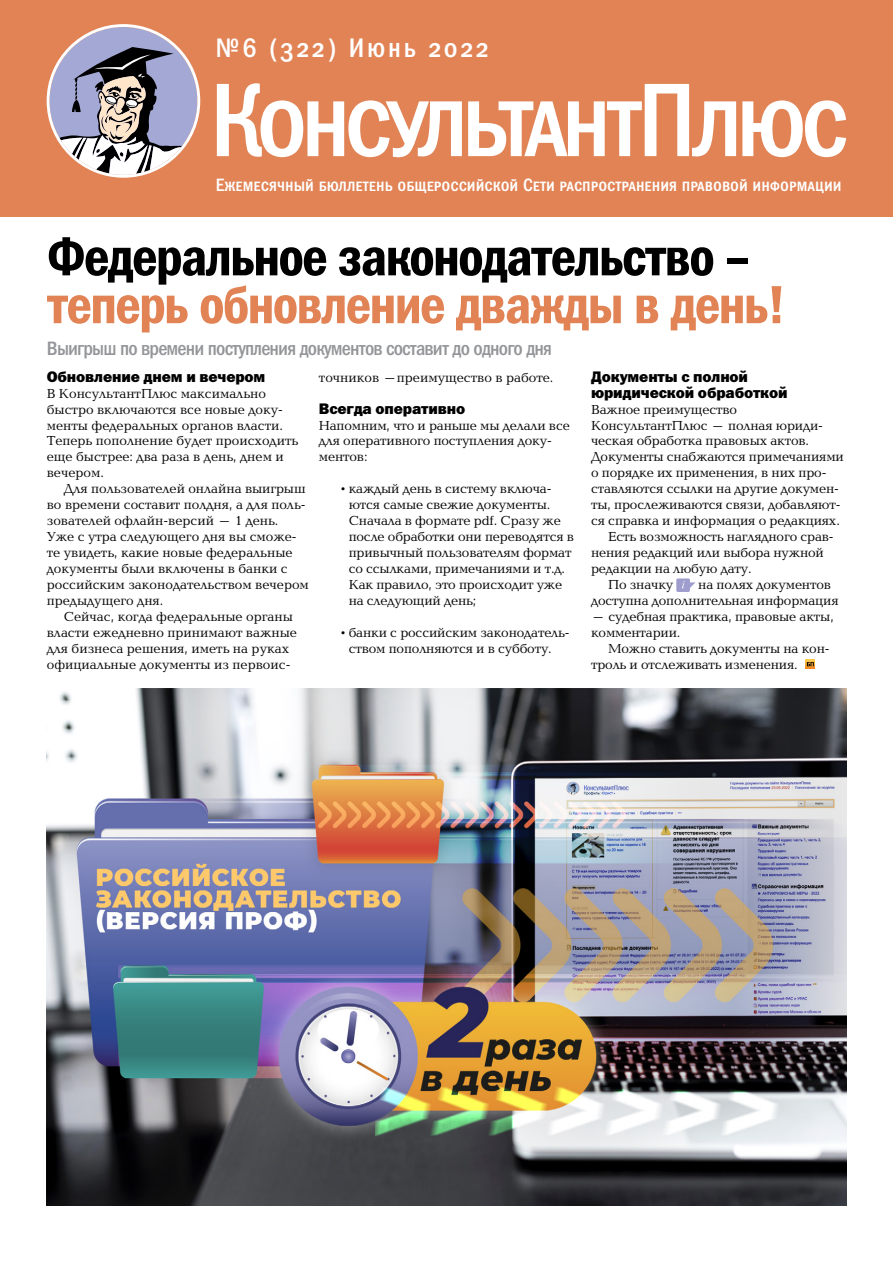
<style>
.page{position:relative;width:893px;height:1263px;background:#fff}
.page>*{position:absolute;margin:0;border:0;box-sizing:border-box;transform-origin:0 0}
.t1{font:54px "Franklin Gothic Demi Cond C";letter-spacing:-.035em;color:#000}
.t2{font:54px "Franklin Gothic Demi Cond C";letter-spacing:-.035em;color:#e18355}
.t3{font:27px "Franklin Gothic Medi Cond SCC";letter-spacing:.1em;color:#fff}
.t4{font:19.5px "Franklin Gothic Medi Cond C";letter-spacing:-.04em;color:#939598}
.t5{font:18px "Franklin Gothic Medi Cond SCC";color:#fff}
.t6{font:15.3px/15.9px "Franklin Gothic Heavy C";letter-spacing:-.01em;color:#000}
.t7{font:13.5px/15.9px "Baltica C";letter-spacing:-.01em;color:#000}
</style>
<div class="page">
<img style="left:47px;top:689px;width:799px;height:516px">
<div style="left:0;top:0;width:893px;height:217px;background:#e18355"></div>
<svg style="left:676px;top:579px;width:19px;height:13px"></svg>
<svg style="left:806px;top:660px;width:9px;height:9px"></svg>
<svg style="left:217px;top:83px;width:245px;height:74px"></svg>
<svg style="left:468px;top:84px;width:268px;height:72px"></svg>
<svg style="left:742px;top:100px;width:104px;height:57px"></svg>
<svg style="left:47px;top:24px;width:153px;height:154px"></svg>
<h2 class="t3" style="left:216px;top:33px;width:274px">№6 (322) Июнь 2022</h2>
<h3 class="t5" style="left:216px;top:175px;width:627px">Ежемесячный бюллетень общероссийской Сети распространения правовой информации</h3>
<h1 class="t1" style="left:47px;top:226px;width:704px">Федеральное законодательство –</h1>
<h1 class="t2" style="left:47px;top:274px;width:741px">теперь обновление дважды в день!</h1>
<h3 class="t4" style="left:47px;top:338px;width:507px">Выигрыш по времени поступления документов составит до одного дня</h3>
<p class="t6" style="left:47px;top:368px;width:220px">Обновление днем и вечером</p>
<p class="t7" style="left:47px;top:386px;width:253px">В КонсультантПлюс максимально быстро включаются все новые доку&shy;менты федеральных органов власти.<br>Теперь пополнение будет происходить еще быстрее: два раза в день, днем и вечером.</p>
<p class="t7" style="left:47px;top:481px;width:264px;text-indent:17px">Для пользователей онлайна выигрыш во времени составит полдня, а для поль&shy;зователей офлайн-версий – 1 день.<br>Уже с утра следующего дня вы сможе&shy;те увидеть, какие новые федеральные документы были включены в банки с российским законодательством вечером предыдущего дня.</p>
<p class="t7" style="left:47px;top:609px;width:252px;text-indent:17px">Сейчас, когда федеральные органы власти ежедневно принимают важные для бизнеса решения, иметь на руках официальные документы из первоис-</p>
<p class="t6" style="left:591px;top:368px;width:198px">Документы с полной юридической обработкой</p>
<p class="t7" style="left:591px;top:402px;width:147px">Важное преимущество</p>
<p class="t7" style="left:591px;top:418px;width:233px">КонсультантПлюс – полная юриди-</p>
<p class="t7" style="left:591px;top:434px;width:220px">ческая обработка правовых актов.</p>
<p class="t7" style="left:591px;top:450px;width:254px">Документы снабжаются примечаниями</p>
<p class="t7" style="left:591px;top:465px;width:237px">о порядке их применения, в них про-</p>
<p class="t7" style="left:591px;top:481px;width:249px">ставляются ссылки на другие докумен-</p>
<p class="t7" style="left:591px;top:497px;width:251px">ты, прослеживаются связи, добавляют-</p>
<p class="t7" style="left:591px;top:513px;width:250px">ся справка и информация о редакциях.</p>
<p class="t7" style="left:608px;top:529px;width:227px">Есть возможность наглядного срав-</p>
<p class="t7" style="left:591px;top:545px;width:234px">нения редакций или выбора нужной</p>
<p class="t7" style="left:591px;top:561px;width:162px">редакции на любую дату.</p>
<p class="t7" style="left:608px;top:577px;width:67px">По значку</p>
<p class="t7" style="left:319px;top:370px;width:236px">точников –преимущество в работе.</p>
<p class="t6" style="left:319px;top:400px;width:148px">Всегда оперативно</p>
<p class="t7" style="left:319px;top:418px;width:252px">Напомним, что и раньше мы делали все для оперативного поступления доку&shy;ментов:</p>
<p class="t7" style="left:349px;top:481px;width:227px;text-indent:-11px">•каждый день в систему включа&shy;ются самые свежие документы.<br>Сначала в формате pdf. Сразу же после обработки они переводятся в привычный пользователям формат со ссылками, примечаниями и т.д.<br>Как правило, это происходит уже на следующий день;</p>
<p class="t7" style="left:338px;top:625px;width:233px;text-align:center">•банки с российским законодатель&shy;ством пополняются и в субботу.</p>
<p class="t7" style="left:591px;top:577px;width:249px;text-indent:107px">на полях документов доступна дополнительная информация</p>
<p class="t7" style="left:591px;top:609px;width:244px">– судебная практика, правовые акты, комментарии.</p>
<p class="t7" style="left:591px;top:641px;width:240px;text-indent:17px">Можно ставить документы на кон&shy;троль и отслеживать изменения.</p>
</div>
